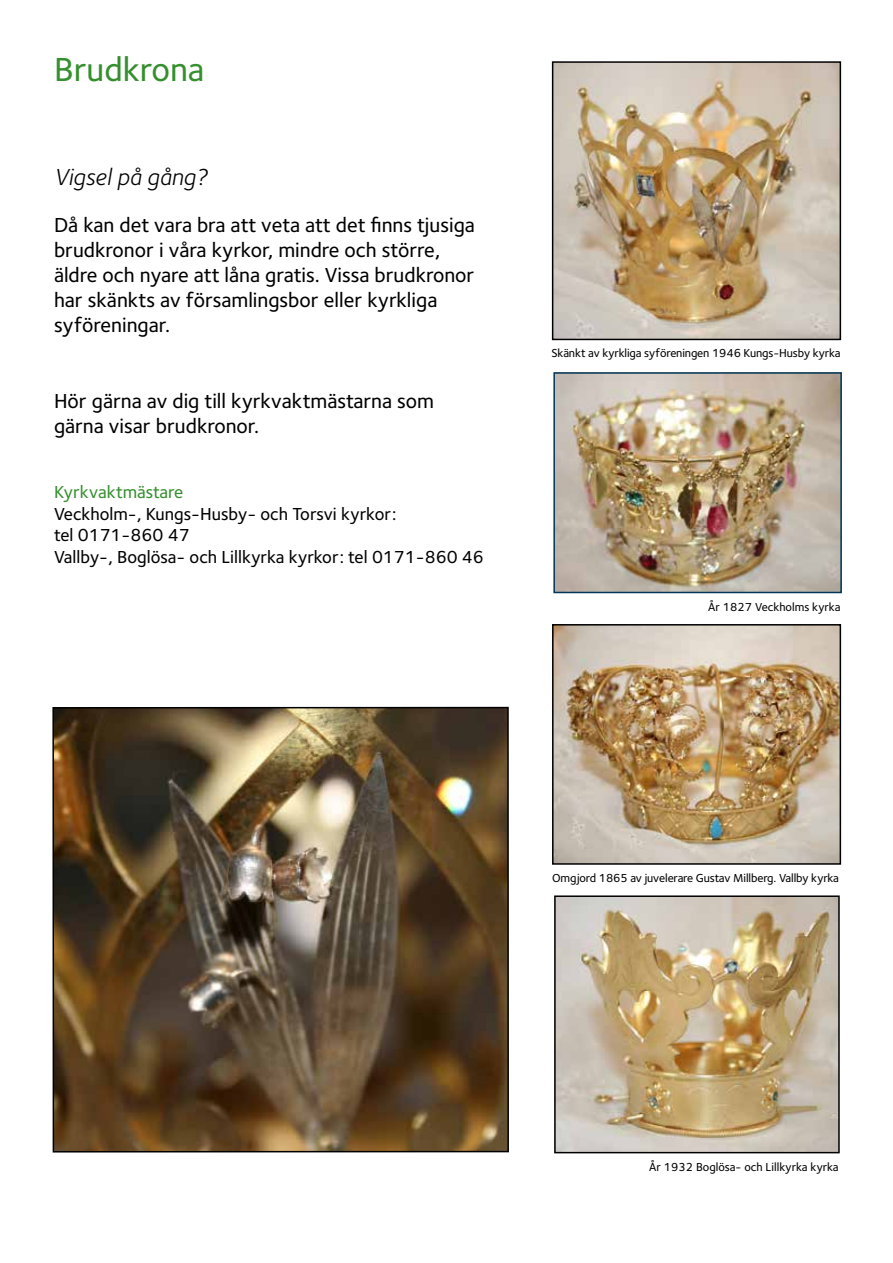
<style>
.page{position:relative;width:893px;height:1263px;background:#fff}
.page>*{position:absolute;margin:0;border:0;box-sizing:border-box;transform-origin:0 0}
.t1{font:500 34.5px "Foundry Sterling";color:#358f2e}
.t2{font:italic 24px "Foundry Sterling";color:#000}
.t3{font:500 21px/25.2px "Foundry Sterling";color:#000}
.t4{font:500 18px/21.6px "Foundry Sterling";color:#000}
.t5{font:500 18px "Foundry Sterling";color:#358f2e}
.t6{font:500 12px "Foundry Sterling";letter-spacing:-.01em;color:#000}
</style>
<div class="page">
<img style="left:55px;top:710px;width:451px;height:439px">
<div style="left:52px;top:707px;width:457px;height:445px;border:2px solid #000"></div>
<img style="left:555px;top:64px;width:283px;height:273px">
<div style="left:552px;top:61px;width:289px;height:279px;border:2px solid #000"></div>
<img style="left:555px;top:627px;width:283px;height:235px">
<div style="left:552px;top:624px;width:289px;height:241px;border:2px solid #000"></div>
<img style="left:557px;top:898px;width:280px;height:252px">
<div style="left:554px;top:895px;width:286px;height:258px;border:2px solid #000"></div>
<img style="left:556px;top:375px;width:283px;height:215px">
<div style="left:553px;top:372px;width:289px;height:221px;border:2px solid #003657"></div>
<h1 class="t1" style="left:54px;top:49px;width:152px">Brudkrona</h1>
<p class="t2" style="left:54px;top:163px;width:155px">Vigsel på gång?</p>
<p class="t3" style="left:54px;top:212px;width:422px">Då kan det vara bra att veta att det finns tjusiga brudkronor i våra kyrkor, mindre och större, äldre och nyare att låna gratis. Vissa brudkronor har skänkts av församlingsbor eller kyrkliga syföreningar.</p>
<p class="t3" style="left:54px;top:388px;width:381px">Hör gärna av dig till kyrkvaktmästarna som gärna visar brudkronor.</p>
<p class="t5" style="left:54px;top:481px;width:131px">Kyrkvaktmästare</p>
<p class="t4" style="left:54px;top:503px;width:431px">Veckholm-, Kungs-Husby- och Torsvi kyrkor:<br>tel 0171-860 47<br>Vallby-, Boglösa- och Lillkyrka kyrkor: tel 0171-860 46</p>
<p class="t6" style="left:551px;top:346px;width:291px">Skänkt av kyrkliga syföreningen 1946 Kungs-Husby kyrka</p>
<p class="t6" style="left:708px;top:600px;width:134px">År 1827 Veckholms kyrka</p>
<p class="t6" style="left:552px;top:871px;width:288px">Omgjord 1865 av juvelerare Gustav Millberg. Vallby kyrka</p>
<p class="t6" style="left:649px;top:1160px;width:191px">År 1932 Boglösa- och Lillkyrka kyrka</p>
</div>
